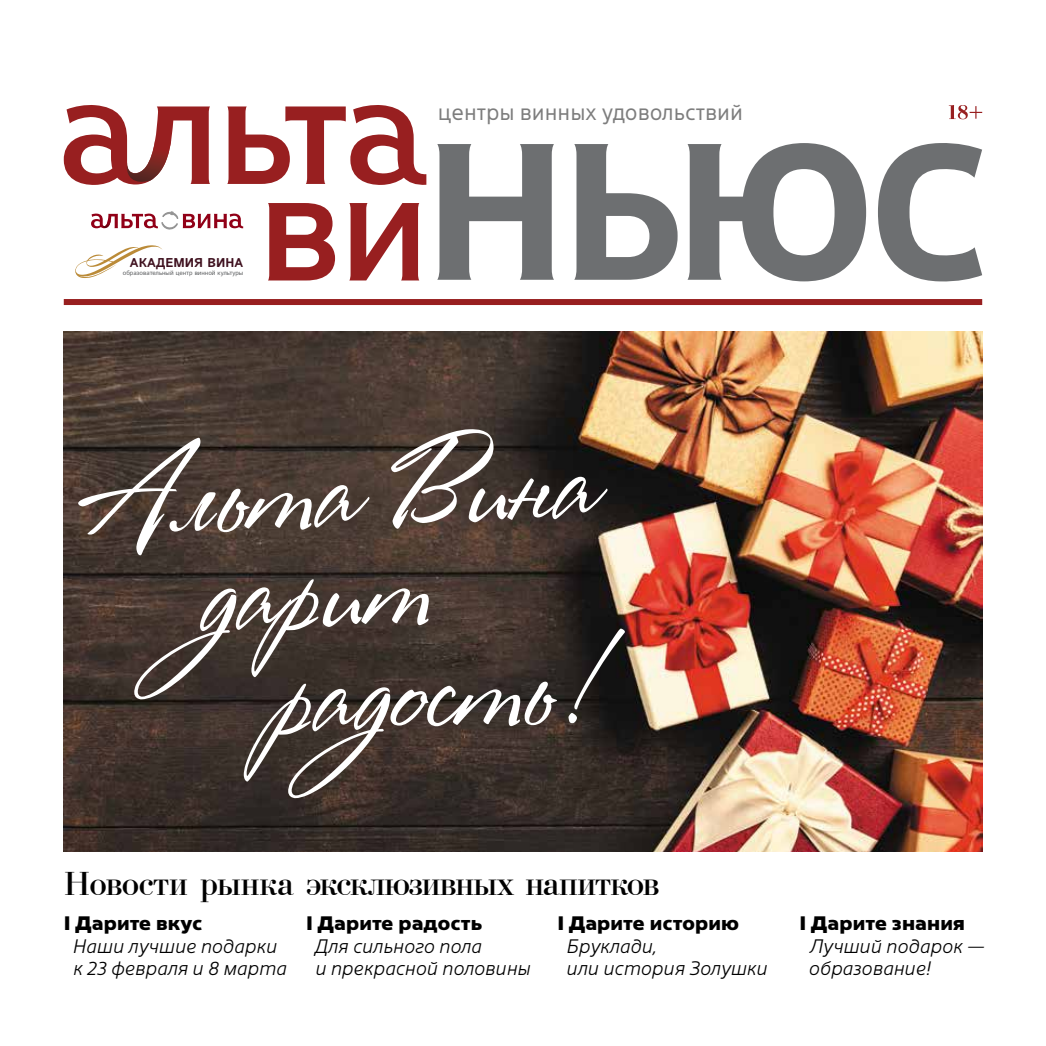
<style>
.page{position:relative;width:1046px;height:1046px;background:#fff}
.page>*{position:absolute;margin:0;border:0;box-sizing:border-box;transform-origin:0 0}
.t1{font:117.75px "Rosa Marena";color:#fff}
.t2{font:35.25px "Bodoni CTT";letter-spacing:-.02em;color:#000}
.t3{font:22.5px "Tecla";color:#7d7d7d}
.t4{font:italic 300 19.5px/22.5px "Tecla";color:#000}
.t5{font:900 19.5px "Tecla";color:#000}
.t6{font:700 12.75px "Istok";color:#3f111f}
.t7{font:6.3px "Istok";color:#585a5c}
</style>
<div class="page">
<img style="left:64px;top:332px;width:918px;height:519px">
<div style="left:64px;top:299px;width:918px;height:6px;background:#981f20"></div>
<svg style="left:227px;top:105px;width:199px;height:80px"></svg>
<svg style="left:437px;top:144px;width:117px;height:136px"></svg>
<svg style="left:268px;top:203px;width:67px;height:77px"></svg>
<svg style="left:349px;top:203px;width:70px;height:77px"></svg>
<svg style="left:63px;top:105px;width:147px;height:80px"></svg>
<svg style="left:574px;top:144px;width:104px;height:136px"></svg>
<svg style="left:688px;top:143px;width:178px;height:138px"></svg>
<svg style="left:878px;top:143px;width:104px;height:139px"></svg>
<svg style="left:91px;top:212px;width:152px;height:17px"></svg>
<svg style="left:949px;top:105px;width:33px;height:14px"></svg>
<svg style="left:75px;top:245px;width:87px;height:33px"></svg>
<p class="t6" style="left:130px;top:254px;width:115px">АКАДЕМИЯ ВИНА</p>
<p class="t7" style="left:123px;top:268px;width:122px">образовательный центр винной культуры</p>
<p class="t3" style="left:438px;top:100px;width:307px">центры винных удовольствий</p>
<h1 class="t1" style="left:74px;top:425px;width:519px;rotate:-2deg">Альта Вина</h1>
<h1 class="t1" style="left:197px;top:521px;width:232px;rotate:-2deg">дарит</h1>
<h1 class="t1" style="left:267px;top:622px;width:321px;rotate:-2deg">радость!</h1>
<h2 class="t2" style="left:64px;top:865px;width:597px">Новости рынка эксклюзивных напитков</h2>
<p class="t5" style="left:64px;top:912px;width:140px">I Дарите вкус</p>
<p class="t4" style="left:72px;top:935px;width:215px">Наши лучшие подарки к 23 февраля и 8 марта</p>
<p class="t5" style="left:306px;top:912px;width:178px">I Дарите радость</p>
<p class="t4" style="left:315px;top:935px;width:217px">Для сильного пола<br>и прекрасной половины</p>
<p class="t5" style="left:557px;top:912px;width:183px">I Дарите историю</p>
<p class="t4" style="left:566px;top:935px;width:203px">Бруклади,<br>или история Золушки</p>
<p class="t5" style="left:800px;top:912px;width:167px">I Дарите знания</p>
<p class="t4" style="left:808px;top:935px;width:177px">Лучший подарок — образование!</p>
</div>
